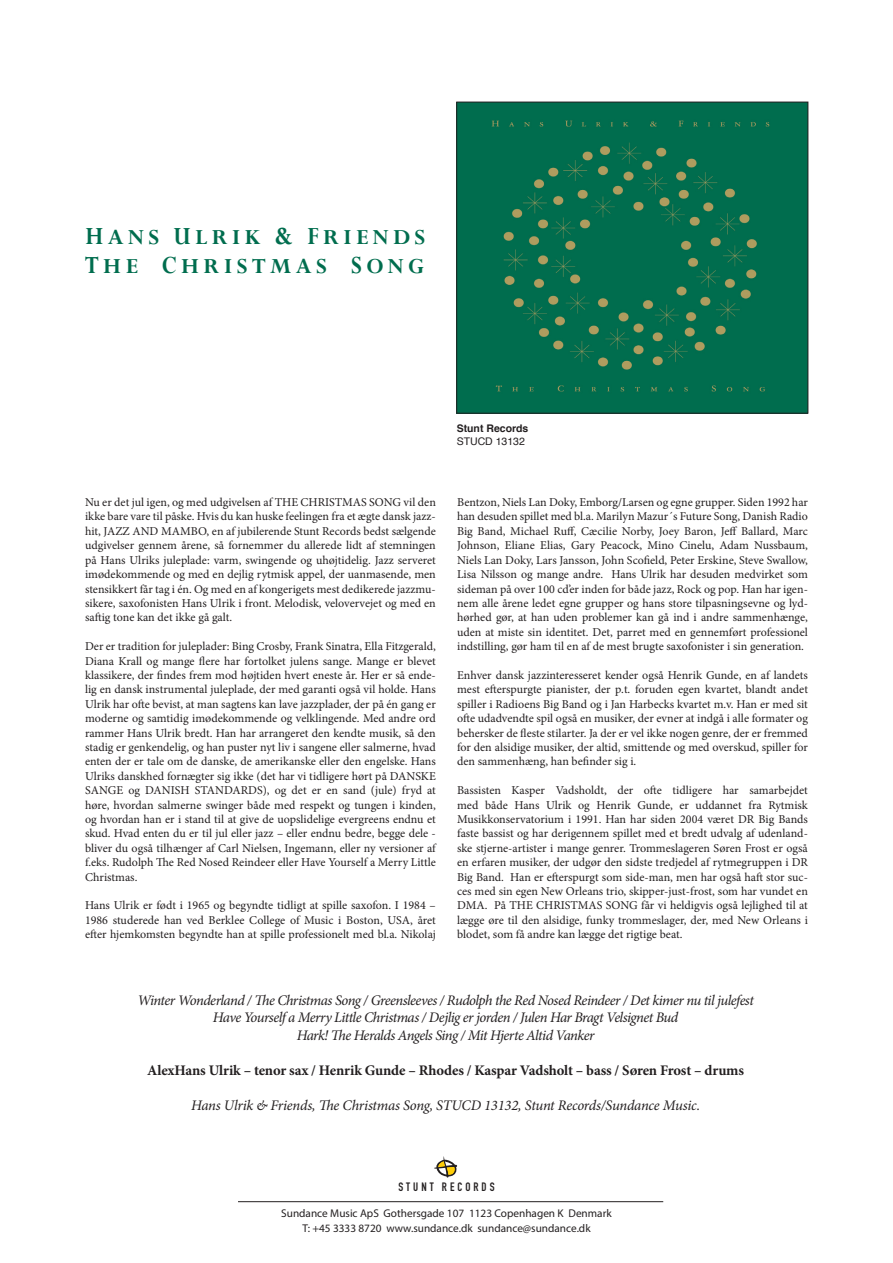
<style>
.page{position:relative;width:893px;height:1263px;background:#fff}
.page>*{position:absolute;margin:0;border:0;box-sizing:border-box;transform-origin:0 0}
.brød_5_spalte{font:700 24px "Perpetua";letter-spacing:.18em;color:#006d4e}
.Kunstner_Overskrift{font:italic 14.7px "Minion Pro";letter-spacing:-.035em;color:#231f20}
.Kunstner_Overskrift-2{font:700 14.7px "Minion Pro";letter-spacing:-.01em;color:#231f20}
.Kunstner_Overskrift-3{font:italic 14.7px "Minion Pro";letter-spacing:-.015em;color:#231f20}
.Kunstner_Overskrift-4{font:12px/14.4px "Minion Pro";color:#231f20;text-align:justify}
.t1{font:12px "DIN Engschrift Std";letter-spacing:.25em;color:#231f20}
.t2{font:11.25px "Myriad Pro";color:#231f20}
.Kunstner_Overskrift-5{font:700 10.5px "Helvetica";color:#231f20}
.Kunstner_Overskrift-6{font:10.5px "Helvetica";color:#231f20}
.s1{font-size:27.6px}
</style>
<div class="page">
<hr style="left:238px;top:1201px;width:425px;height:1px;background:#231f20">
<svg style="left:434px;top:1156px;width:23px;height:21px"></svg>
<img style="left:458px;top:104px;width:348px;height:307px">
<div style="left:456px;top:102px;width:352px;height:311px;border:1px solid #231f20"></div>
<p class="brød_5_spalte" style="left:85px;top:222px;width:342px"><span class="s1">H</span>ANS <span class="s1">U</span>LRIK <span class="s1">&amp; F</span>RIENDS</p>
<p class="brød_5_spalte" style="left:85px;top:251px;width:341px"><span class="s1">T</span>HE <span class="s1">C</span>HRISTMAS <span class="s1">S</span>ONG</p>
<p class="Kunstner_Overskrift-5" style="left:457px;top:420px;width:73px">Stunt Records</p>
<p class="Kunstner_Overskrift-6" style="left:457px;top:433px;width:70px">STUCD 13132</p>
<p class="Kunstner_Overskrift-4" style="left:85px;top:495px;width:352px">Nu er det jul igen, og med udgivelsen af THE CHRISTMAS SONG vil den ikke bare vare til påske. Hvis du kan huske feelingen fra et ægte dansk jazz&shy;hit, JAZZ AND MAMBO, en af jubilerende Stunt Records bedst sælgende udgivelser gennem årene, så fornemmer du allerede lidt af stemningen på Hans Ulriks juleplade: varm, swingende og uhøjtidelig. Jazz serveret imødekommende og med en dejlig rytmisk appel, der uanmasende, men stensikkert får tag i én. Og med en af kongerigets mest dedikerede jazzmu&shy;sikere, saxofonisten Hans Ulrik i front. Melodisk, velovervejet og med en saftig tone kan det ikke gå galt.</p>
<p class="Kunstner_Overskrift-4" style="left:85px;top:639px;width:352px">Der er tradition for juleplader: Bing Crosby, Frank Sinatra, Ella Fitzgerald, Diana Krall og mange flere har fortolket julens sange. Mange er blevet klassikere, der findes frem mod højtiden hvert eneste år. Her er så ende&shy;lig en dansk instrumental juleplade, der med garanti også vil holde. Hans Ulrik har ofte bevist, at man sagtens kan lave jazzplader, der på én gang er moderne og samtidig imødekommende og velklingende. Med andre ord rammer Hans Ulrik bredt. Han har arrangeret den kendte musik, så den stadig er genkendelig, og han puster nyt liv i sangene eller salmerne, hvad enten der er tale om de danske, de amerikanske eller den engelske. Hans Ulriks danskhed fornægter sig ikke (det har vi tidligere hørt på DANSKE SANGE og DANISH STANDARDS), og det er en sand (jule) fryd at høre, hvordan salmerne swinger både med respekt og tungen i kinden, og hvordan han er i stand til at give de uopslidelige evergreens endnu et skud. Hvad enten du er til jul eller jazz – eller endnu bedre, begge dele - bliver du også tilhænger af Carl Nielsen, Ingemann, eller ny versioner af f.eks. Rudolph The Red Nosed Reindeer eller Have Yourself a Merry Little Christmas.</p>
<p class="Kunstner_Overskrift-4" style="left:85px;top:898px;width:352px">Hans Ulrik er født i 1965 og begyndte tidligt at spille saxofon. I 1984 – 1986 studerede han ved Berklee College of Music i Boston, USA, året efter hjemkomsten begyndte han at spille professionelt med bl.a. Nikolaj</p>
<p class="Kunstner_Overskrift-4" style="left:457px;top:495px;width:352px">Bentzon, Niels Lan Doky, Emborg/Larsen og egne grupper. Siden 1992 har han desuden spillet med bl.a. Marilyn Mazur´s Future Song, Danish Radio Big Band, Michael Ruff, Cæcilie Norby, Joey Baron, Jeff Ballard, Marc Johnson, Eliane Elias, Gary Peacock, Mino Cinelu, Adam Nussbaum, Niels Lan Doky, Lars Jansson, John Scofield, Peter Erskine, Steve Swallow, Lisa Nilsson og mange andre. Hans Ulrik har desuden medvirket som sideman på over 100 cd’er inden for både jazz, Rock og pop. Han har igen&shy;nem alle årene ledet egne grupper og hans store tilpasningsevne og lyd&shy;hørhed gør, at han uden problemer kan gå ind i andre sammenhænge, uden at miste sin identitet. Det, parret med en gennemført professionel indstilling, gør ham til en af de mest brugte saxofonister i sin generation.</p>
<p class="Kunstner_Overskrift-4" style="left:457px;top:668px;width:352px">Enhver dansk jazzinteresseret kender også Henrik Gunde, en af landets mest efterspurgte pianister, der p.t. foruden egen kvartet, blandt andet spiller i Radioens Big Band og i Jan Harbecks kvartet m.v. Han er med sit ofte udadvendte spil også en musiker, der evner at indgå i alle formater og behersker de fleste stilarter. Ja der er vel ikke nogen genre, der er fremmed for den alsidige musiker, der altid, smittende og med overskud, spiller for den sammenhæng, han befinder sig i.</p>
<p class="Kunstner_Overskrift-4" style="left:457px;top:783px;width:352px">Bassisten Kasper Vadsholdt, der ofte tidligere har samarbejdet med både Hans Ulrik og Henrik Gunde, er uddannet fra Rytmisk Musikkonservatorium i 1991. Han har siden 2004 været DR Big Bands faste bassist og har derigennem spillet med et bredt udvalg af udenland&shy;ske stjerne-artister i mange genrer. Trommeslageren Søren Frost er også en erfaren musiker, der udgør den sidste tredjedel af rytmegruppen i DR Big Band. Han er efterspurgt som side-man, men har også haft stor suc&shy;ces med sin egen New Orleans trio, skipper-just-frost, som har vundet en DMA. På THE CHRISTMAS SONG får vi heldigvis også lejlighed til at lægge øre til den alsidige, funky trommeslager, der, med New Orleans i blodet, som få andre kan lægge det rigtige beat.</p>
<p class="Kunstner_Overskrift" style="left:138px;top:990px;width:618px">Winter Wonderland / The Christmas Song / Greensleeves / Rudolph the Red Nosed Reindeer / Det kimer nu til julefest</p>
<p class="Kunstner_Overskrift" style="left:213px;top:1008px;width:467px">Have Yourself a Merry Little Christmas / Dejlig er jorden / Julen Har Bragt Velsignet Bud</p>
<p class="Kunstner_Overskrift" style="left:297px;top:1025px;width:299px">Hark! The Heralds Angels Sing / Mit Hjerte Altid Vanker</p>
<p class="Kunstner_Overskrift-2" style="left:147px;top:1060px;width:598px">AlexHans Ulrik – tenor sax / Henrik Gunde – Rhodes / Kaspar Vadsholt – bass / Søren Frost – drums</p>
<p class="Kunstner_Overskrift-3" style="left:191px;top:1095px;width:510px">Hans Ulrik &amp; Friends, The Christmas Song, STUCD 13132, Stunt Records/Sundance Music.</p>
<p class="t1" style="left:398px;top:1180px;width:98px">STUNT RECORDS</p>
<p class="t2" style="left:281px;top:1207px;width:332px">Sundance Music ApS Gothersgade 107 1123 Copenhagen K Denmark</p>
<p class="t2" style="left:302px;top:1222px;width:290px">T: +45 3333 8720 www.sundance.dk sundance@sundance.dk</p>
</div>
